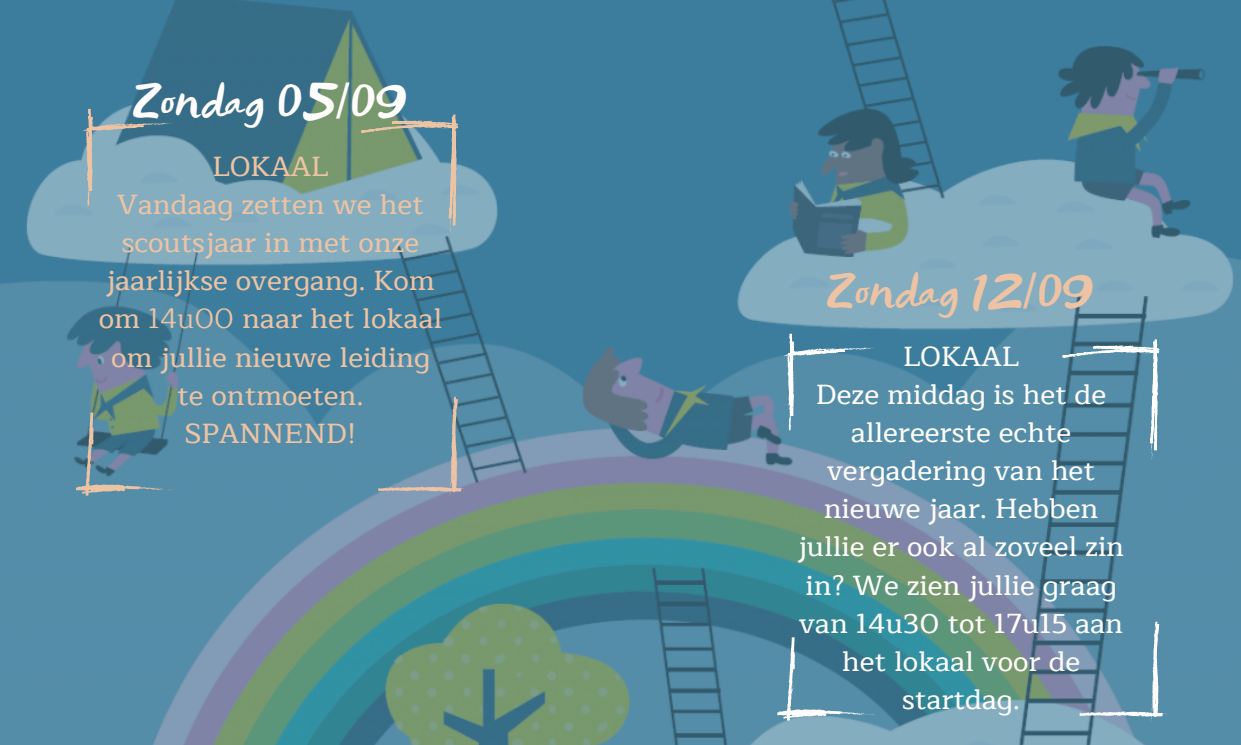
<style>
.page{position:relative;width:1241px;height:745px;background:#fff}
.page>*{position:absolute;margin:0;border:0;box-sizing:border-box;transform-origin:0 0}
.t1{font:44.98px "Lifelogo Easy";letter-spacing:.03em;color:#fffdfb}
.t2{font:44.98px "Lifelogo Easy";letter-spacing:.03em;color:#edc3a3}
.t3{font:500 28px/38.1px "Maitree";color:#fffdfb;text-align:center}
.t4{font:500 28px/38.1px "Maitree";color:#edc3a3;text-align:center}
.s1{font-weight:400}
</style>
<div class="page">
<img style="left:0;top:0;width:1240px;height:744px">
<svg style="left:76px;top:109px;width:389px;height:387px"></svg>
<svg style="left:777px;top:333px;width:389px;height:388px;fill:#558da8"></svg>
<p class="t1" style="left:134px;top:67px;width:274px">Zondag 05/09</p>
<p class="t4" style="left:213px;top:148px;width:117px">LOKAAL</p>
<p class="t4" style="left:99px;top:186px;width:345px">Vandaag zetten we het scoutsjaar in met onze jaarlijkse overgang. Kom om <span class="s1">14u00</span> naar het lokaal om jullie nieuwe leiding te ontmoeten.<br>SPANNEND!</p>
<p class="t2" style="left:828px;top:257px;width:267px">Zondag 12/09</p>
<p class="t3" style="left:903px;top:337px;width:117px">LOKAAL</p>
<p class="t3" style="left:798px;top:375px;width:327px">Deze middag is het de allereerste echte vergadering van het nieuwe jaar. Hebben jullie er ook al zoveel zin in? We zien jullie graag van 14u30 tot 17u15 aan het lokaal voor de startdag.</p>
</div>
